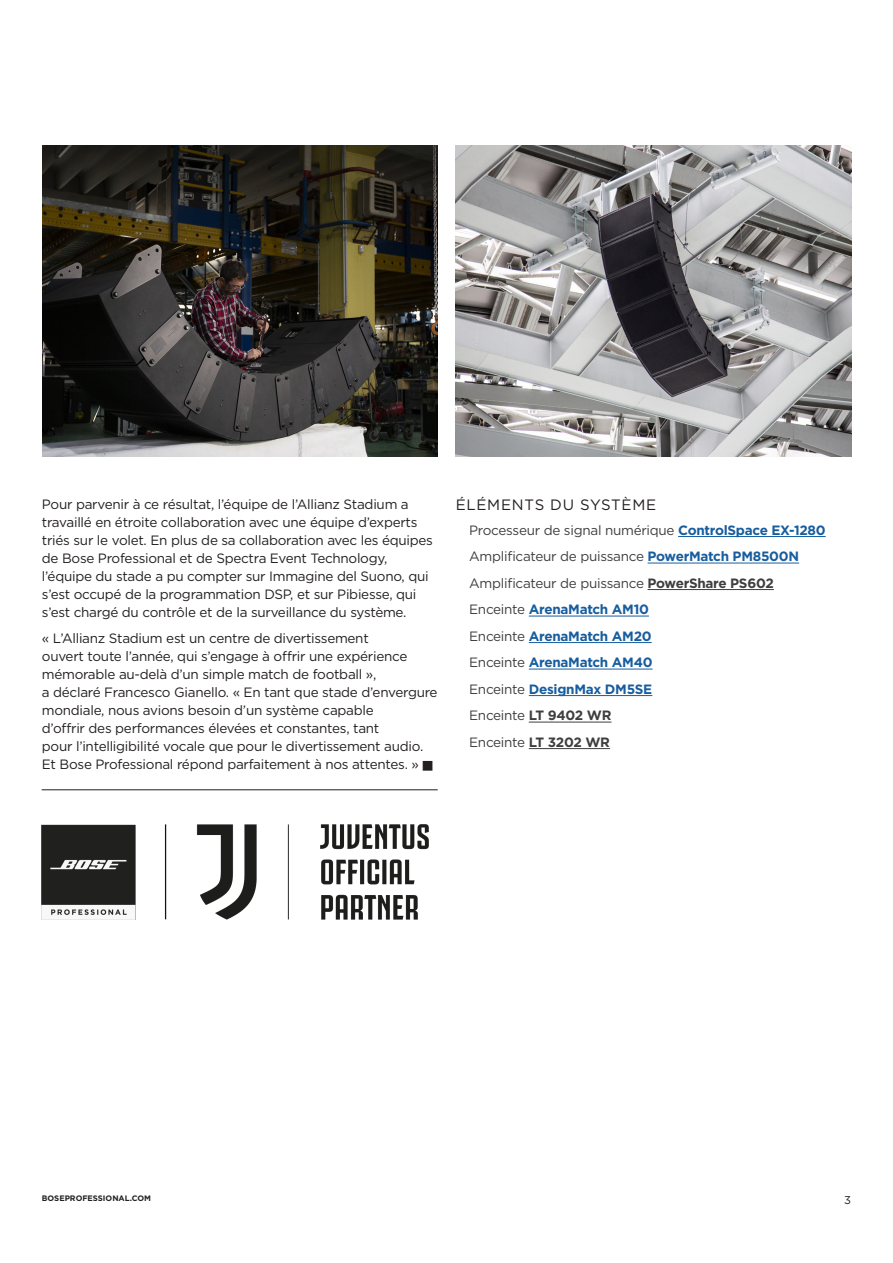
<style>
.page{position:relative;width:893px;height:1263px;background:#fff}
.page>*{position:absolute;margin:0;border:0;box-sizing:border-box;transform-origin:0 0}
.Subheading{font:15px "Gotham";letter-spacing:.05em;color:#231f20}
.Body{font:13.5px/18px "Gotham";letter-spacing:-.02em;color:#231f20}
.Body-2{font:13.5px "Gotham";letter-spacing:-.02em;color:#3e3e3f}
.Body-3{font:700 13.5px "Gotham";letter-spacing:-.02em;color:#175d9e}
.t1{font:11.25px "Gotham";color:#231f20}
.t2{font:700 7.95px "Gotham";color:#231f20}
.s1{font-weight:700;color:#175d9e}
.s2{font-weight:700}
.s3{font-weight:400;color:#3e3e3f}
</style>
<div class="page">
<hr style="left:678px;top:536px;width:148px;height:1px;background:#175d9e">
<hr style="left:648px;top:563px;width:151px;height:1px;background:#175d9e">
<hr style="left:648px;top:589px;width:126px;height:1px;background:#3e3e3f">
<hr style="left:529px;top:616px;width:120px;height:1px;background:#175d9e">
<hr style="left:529px;top:642px;width:123px;height:1px;background:#175d9e">
<hr style="left:529px;top:669px;width:124px;height:1px;background:#175d9e">
<hr style="left:529px;top:695px;width:123px;height:1px;background:#175d9e">
<hr style="left:529px;top:722px;width:82px;height:1px;background:#3e3e3f">
<hr style="left:529px;top:748px;width:81px;height:1px;background:#3e3e3f">
<img style="left:456px;top:145px;width:395px;height:311px">
<img style="left:42px;top:145px;width:396px;height:311px">
<hr style="left:42px;top:789px;width:396px;height:1px;background:#231f20">
<img style="left:41px;top:824px;width:388px;height:95px">
<p class="Body" style="left:42px;top:495px;width:393px">Pour parvenir à ce résultat, l’équipe de l’Allianz Stadium a travaillé en étroite collaboration avec une équipe d’experts triés sur le volet. En plus de sa collaboration avec les équipes de Bose Professional et de Spectra Event Technology, l’équipe du stade a pu compter sur Immagine del Suono, qui s’est occupé de la programmation DSP, et sur Pibiesse, qui s’est chargé du contrôle et de la surveillance du système.</p>
<p class="Body" style="left:42px;top:629px;width:397px">« L’Allianz Stadium est un centre de divertissement<br>ouvert toute l’année, qui s’engage à offrir une expérience mémorable au-delà d’un simple match de football »,<br>a déclaré Francesco Gianello. « En tant que stade d’envergure mondiale, nous avions besoin d’un système capable<br>d’offrir des performances élevées et constantes, tant<br>pour l’intelligibilité vocale que pour le divertissement audio.<br>Et Bose Professional répond parfaitement à nos attentes. » ■</p>
<p class="Subheading" style="left:456px;top:495px;width:202px">ÉLÉMENTS DU SYSTÈME</p>
<p class="Body-2" style="left:469px;top:521px;width:358px">Processeur de signal numérique <span class="s1">ControlSpace EX-1280</span></p>
<p class="Body-2" style="left:469px;top:548px;width:331px">Amplificateur de puissance <span class="s1">PowerMatch PM8500N</span></p>
<p class="Body-2" style="left:469px;top:574px;width:306px">Amplificateur de puissance <span class="s2">PowerShare PS602</span></p>
<p class="Body-3" style="left:469px;top:602px;width:181px"><span class="s3">Enceinte</span> ArenaMatch AM10</p>
<p class="Body-3" style="left:469px;top:628px;width:184px"><span class="s3">Enceinte</span> ArenaMatch AM20</p>
<p class="Body-3" style="left:469px;top:655px;width:185px"><span class="s3">Enceinte</span> ArenaMatch AM40</p>
<p class="Body-3" style="left:469px;top:681px;width:185px"><span class="s3">Enceinte</span> DesignMax DM5SE</p>
<p class="Body-2" style="left:469px;top:707px;width:144px">Enceinte <span class="s2">LT 9402 WR</span></p>
<p class="Body-2" style="left:469px;top:733px;width:142px">Enceinte <span class="s2">LT 3202 WR</span></p>
<p class="t2" style="left:42px;top:1193px;width:111px">BOSEPROFESSIONAL.COM</p>
<p class="t1" style="left:844px;top:1193px;width:8px">3</p>
</div>
